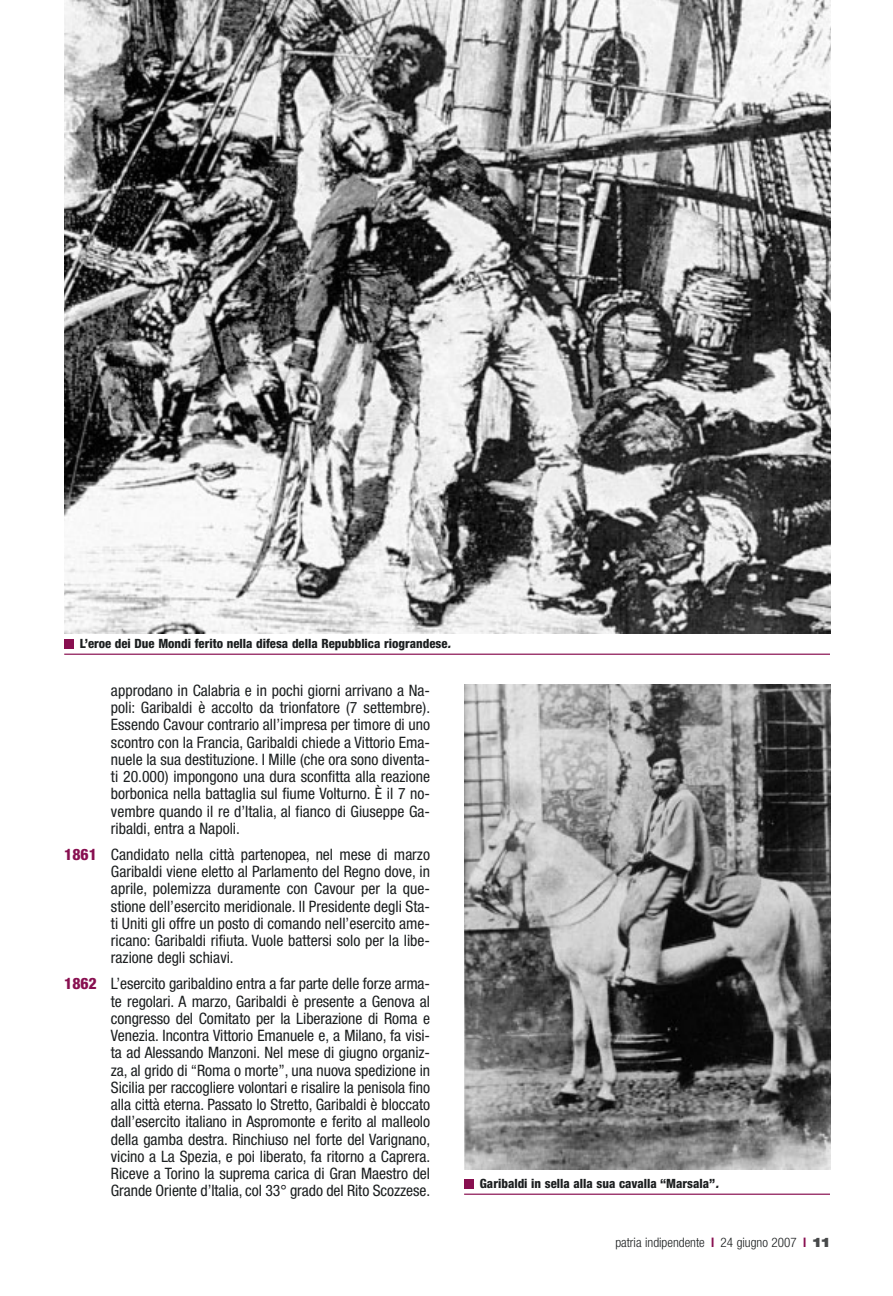
<style>
.page{position:relative;width:893px;height:1296px;background:#fff}
.page>*{position:absolute;margin:0;border:0;box-sizing:border-box;transform-origin:0 0}
.t1{font:condensed 15.75px/17.2px "Helvetica Neue";color:#1c1f20;text-align:justify}
.t2{font:300 condensed 13.2px "Helvetica Neue";color:#1c1f20}
.t3{font:800 condensed 12.75px "Helvetica Neue";color:#1c1f20}
.s1{font-style:italic}
.s2{font-weight:800;color:#880f50}
.s3{font-weight:700;color:#880f50}
.s4{font-weight:900;font-stretch:expanded;color:#47494a}
</style>
<div class="page">
<img style="left:64px;top:0;width:766px;height:634px">
<hr style="left:64px;top:654px;width:766px;height:1px;background:#880f50">
<div style="left:64px;top:639px;width:9px;height:9px;background:#880f50"></div>
<img style="left:464px;top:685px;width:366px;height:484px">
<hr style="left:464px;top:1194px;width:366px;height:1px;background:#880f50">
<div style="left:464px;top:1179px;width:9px;height:9px;background:#880f50"></div>
<p class="t3" style="left:80px;top:639px;width:372px">L’eroe dei Due Mondi ferito nella difesa della Repubblica riograndese<span class="s1">.</span></p>
<p class="t1" style="left:111px;top:683px;width:321px">approdano in Calabria e in pochi giorni arrivano a Na&shy;poli: Garibaldi è accolto da trionfatore (7 settembre).<br>Essendo Cavour contrario all’impresa per timore di uno scontro con la Francia, Garibaldi chiede a Vittorio Ema&shy;nuele la sua destituzione. I Mille (che ora sono diventa&shy;ti 20.000) impongono una dura sconfitta alla reazione borbonica nella battaglia sul fiume Volturno. È il 7 no&shy;vembre quando il re d’Italia, al fianco di Giuseppe Ga&shy;ribaldi, entra a Napoli.</p>
<p class="t1" style="left:111px;top:847px;width:321px;text-indent:-47px"><span class="s2">1861</span> Candidato nella città partenopea, nel mese di marzo Garibaldi viene eletto al Parlamento del Regno dove, in aprile, polemizza duramente con Cavour per la que&shy;stione dell’esercito meridionale. Il Presidente degli Sta&shy;ti Uniti gli offre un posto di comando nell’esercito ame&shy;ricano: Garibaldi rifiuta. Vuole battersi solo per la libe&shy;razione degli schiavi.</p>
<p class="t1" style="left:111px;top:976px;width:321px;text-indent:-47px"><span class="s2">1862</span> L’esercito garibaldino entra a far parte delle forze arma&shy;te regolari. A marzo, Garibaldi è presente a Genova al congresso del Comitato per la Liberazione di Roma e Venezia. Incontra Vittorio Emanuele e, a Milano, fa visi&shy;ta ad Alessando Manzoni. Nel mese di giugno organiz&shy;za, al grido di “Roma o morte”, una nuova spedizione in Sicilia per raccogliere volontari e risalire la penisola fino alla città eterna. Passato lo Stretto, Garibaldi è bloccato dall’esercito italiano in Aspromonte e ferito al malleolo della gamba destra. Rinchiuso nel forte del Varignano, vicino a La Spezia, e poi liberato, fa ritorno a Caprera.<br>Riceve a Torino la suprema carica di Gran Maestro del Grande Oriente d’Italia, col 33° grado del Rito Scozzese.</p>
<p class="t3" style="left:480px;top:1179px;width:240px">Garibaldi in sella alla sua cavalla “Marsala”<span class="s1">.</span></p>
<p class="t2" style="left:615px;top:1238px;width:216px">patria indipendente <span class="s3">l</span> 24 giugno 2007 <span class="s3">l</span> <span class="s4">11</span></p>
</div>
